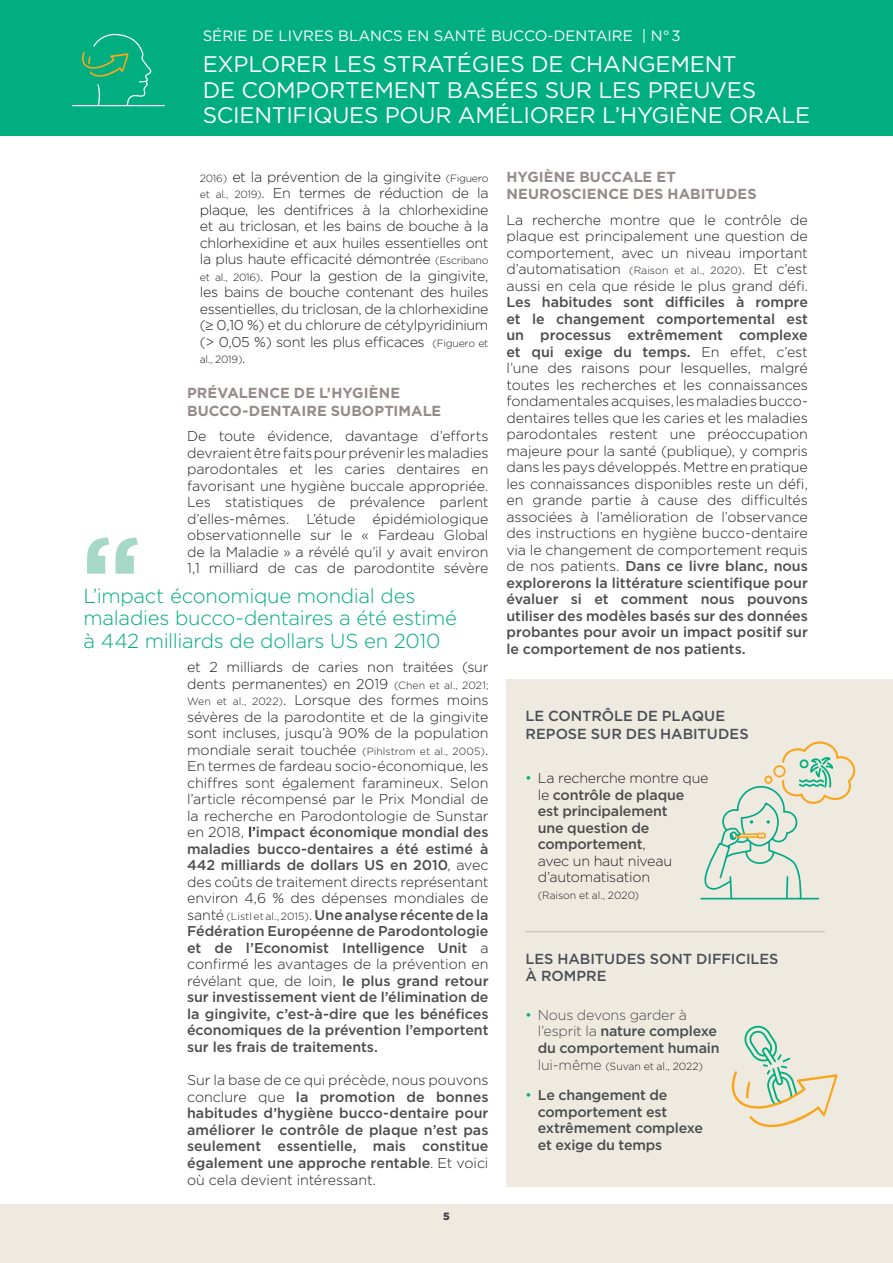
<style>
.page{position:relative;width:893px;height:1263px;background:#fff}
.page>*{position:absolute;margin:0;border:0;box-sizing:border-box;transform-origin:0 0}
.t1{font:22.5px/25.5px "Gotham";letter-spacing:-.01em;color:#fff}
.t2{font:300 20.25px/22.5px "Gotham";letter-spacing:-.015em;color:#00ae80}
.t3{font:15px "Gotham";color:#fff}
.t4{font:700 14.55px/17.4px "Gotham";letter-spacing:.005em;color:#958c8a}
.t5{font:500 14.55px/17.4px "Gotham";color:#495057}
.t6{font:300 14.25px/16.5px "Gotham";letter-spacing:-.01em;color:#231f20;text-align:justify}
.t7{font:500 14.25px/16.5px "Gotham";letter-spacing:-.01em;color:#4b4c4d}
.t8{font:300 10.5px "Gotham";letter-spacing:-.01em;color:#231f20}
.t9{font:900 10.5px "Gotham";color:#3e3e3f}
.s1{font-size:10.5px}
.s2{font-size:14.55px}
.s3{font-weight:500}
.s4{font-weight:500;color:#4b4c4d}
.s5{font-weight:300;color:#231f20}
.s6{font-weight:500;font-size:14.55px;color:#4b4c4d}
.s7{font-weight:300;font-size:14.55px;color:#00ae80}
.s8{font-weight:300}
.s9{font-size:14.25px;color:#4b4c4d}
</style>
<div class="page">
<svg style="left:87px;top:537px;width:51px;height:37px"></svg>
<div style="left:506px;top:679px;width:387px;height:507px;background:#efeae0"></div>
<hr style="left:526px;top:931px;width:298px;height:1px;background:#cec8c0">
<hr style="left:701px;top:898px;width:117px;height:1px;background:#00aa86">
<svg style="left:704px;top:741px;width:152px;height:159px"></svg>
<svg style="left:732px;top:1025px;width:106px;height:102px"></svg>
<div style="left:0;top:0;width:893px;height:136px;background:#00ae80"></div>
<hr style="left:72px;top:105px;width:92px;height:1px;background:#fff">
<svg style="left:82px;top:33px;width:71px;height:74px"></svg>
<div style="left:0;top:1204px;width:893px;height:59px;background:#efeae0"></div>
<p class="t3" style="left:203px;top:26px;width:480px">SÉRIE DE LIVRES BLANCS EN SANTÉ BUCCO-DENTAIRE | N° 3</p>
<h1 class="t1" style="left:203px;top:51px;width:609px">EXPLORER LES STRATÉGIES DE CHANGEMENT<br>DE COMPORTEMENT BASÉES SUR LES PREUVES<br>SCIENTIFIQUES POUR AMÉLIORER L’HYGIÈNE ORALE</h1>
<p class="t6" style="left:200px;top:168px;width:290px"><span class="s1">2016)</span> et la prévention de la gingivite <span class="s1">(Figuero et al., 2019)</span>. En termes de réduction de la plaque, les dentifrices à la chlorhexidine et au triclosan, et les bains de bouche à la chlorhexidine et aux huiles essentielles ont la plus haute efficacité démontrée <span class="s1">(Escribano et al., 2016)</span>. Pour la gestion de la gingivite, les bains de bouche contenant des huiles essentielles, du triclosan, de la chlorhexidine (≥ 0,10 %) et du chlorure de cétylpyridinium (&gt; 0,05 %) sont les plus efficaces <span class="s1">(Figuero et</span></p>
<p class="t8" style="left:200px;top:353px;width:47px">al., 2019)<span class="s2">.</span></p>
<p class="t4" style="left:187px;top:384px;width:256px">PRÉVALENCE DE L’HYGIÈNE<br>BUCCO-DENTAIRE SUBOPTIMALE</p>
<p class="t6" style="left:187px;top:427px;width:303px">De toute évidence, davantage d’efforts devraient être faits pour prévenir les maladies parodontales et les caries dentaires en favorisant une hygiène buccale appropriée.<br>Les statistiques de prévalence parlent d’elles-mêmes. L’étude épidémiologique observationnelle sur le « Fardeau Global de la Maladie » a révélé qu’il y avait environ 1,1 milliard de cas de parodontite sévère</p>
<h2 class="t2" style="left:84px;top:584px;width:375px">L’impact économique mondial des maladies bucco-dentaires a été estimé à 442 milliards de dollars US en 2010</h2>
<p class="t6" style="left:187px;top:658px;width:303px">et 2 milliards de caries non traitées (sur dents permanentes) en 2019 <span class="s1">(Chen et al., 2021; Wen et al., 2022)</span><span class="s2">.</span> Lorsque des formes moins sévères de la parodontite et de la gingivite sont incluses, jusqu’à 90% de la population mondiale serait touchée <span class="s1">(Pihlstrom et al., 2005)</span><span class="s2">.<br></span>En termes de fardeau socio-économique, les chiffres sont également faramineux. Selon l’article récompensé par le Prix Mondial de la recherche en Parodontologie de Sunstar en 2018, <span class="s3">l’</span><span class="s4">impact économique mondial des maladies bucco-dentaires a été estimé à 442 milliards de dollars US en 2010</span>, avec des coûts de traitement directs représentant environ 4,6 % des dépenses mondiales de santé <span class="s1">(Listl et al., 2015)</span><span class="s2">.</span> <span class="s4">Une analyse récente de la Fédération Européenne de Parodontologie et de l’Economist Intelligence Unit</span> a confirmé les avantages de la prévention en révélant que, de loin, <span class="s4">le plus grand retour sur investissement vient de l’élimination de la gingivite, c’est-à-dire que les bénéfices économiques de la prévention l’emportent sur les frais de traitements.</span></p>
<p class="t7" style="left:187px;top:1072px;width:303px;text-align:justify"><span class="s5">Sur la base de ce qui précède, nous pouvons conclure que</span> la promotion de bonnes habitudes d’hygiène bucco-dentaire pour améliorer le contrôle de plaque n’est pas seulement essentielle, mais constitue également une approche rentable<span class="s5">. Et voici où cela devient intéressant.</span></p>
<p class="t9" style="left:443px;top:1209px;width:8px">5</p>
<p class="t4" style="left:506px;top:168px;width:252px">HYGIÈNE BUCCALE ET<br>NEUROSCIENCE DES HABITUDES</p>
<p class="t6" style="left:506px;top:211px;width:303px">La recherche montre que le contrôle de plaque est principalement une question de comportement, avec un niveau important d’automatisation <span class="s1">(Raison et al., 2020)</span>. Et c’est aussi en cela que réside le plus grand défi.</p>
<p class="t6" style="left:506px;top:294px;width:303px"><span class="s4">Les habitudes sont difficiles à rompre et le changement comportemental est un processus extrêmement complexe et qui exige du temps.</span> En effet, c’est l’une des raisons pour lesquelles, malgré toutes les recherches et les connaissances fondamentales acquises, les maladies bucco&shy;dentaires telles que les caries et les maladies parodontales restent une préoccupation majeure pour la santé (publique), y compris dans les pays développés. Mettre en pratique les connaissances disponibles reste un défi, en grande partie à cause des difficultés associées à l’amélioration de l’observance des instructions en hygiène bucco-dentaire via le changement de comportement requis de nos patients<span class="s2">.</span> <span class="s4">Dans ce livre blanc, nous explorerons la littérature scientifique pour évaluer si et comment nous pouvons utiliser des modèles basés sur des données probantes pour avoir un impact positif sur le comportement de nos patients</span><span class="s6">.</span></p>
<p class="t5" style="left:526px;top:707px;width:225px">LE CONTRÔLE DE PLAQUE<br>REPOSE SUR DES HABITUDES</p>
<p class="t7" style="left:538px;top:770px;width:172px;text-indent:-13px"><span class="s7">•</span> <span class="s5">La recherche montre que le</span> contrôle de plaque est principalement<br>une question de comportement<span class="s5">,<br>avec un haut niveau d’automatisation</span></p>
<p class="t8" style="left:538px;top:888px;width:103px">(Raison et al., 2020)</p>
<p class="t5" style="left:526px;top:950px;width:255px">LES HABITUDES SONT DIFFICILES<br>À ROMPRE</p>
<p class="t7" style="left:538px;top:1006px;width:183px;text-indent:-13px"><span class="s7">•</span> <span class="s8">Nous devons garder à l’esprit la</span> nature complexe du comportement humain</p>
<p class="t8" style="left:538px;top:1060px;width:167px"><span class="s9">lui-même</span> (Suvan et al., 2022)</p>
<p class="t7" style="left:538px;top:1087px;width:167px;text-indent:-13px"><span class="s7">•</span> Le changement de comportement est extrêmement complexe et exige du temps</p>
</div>
